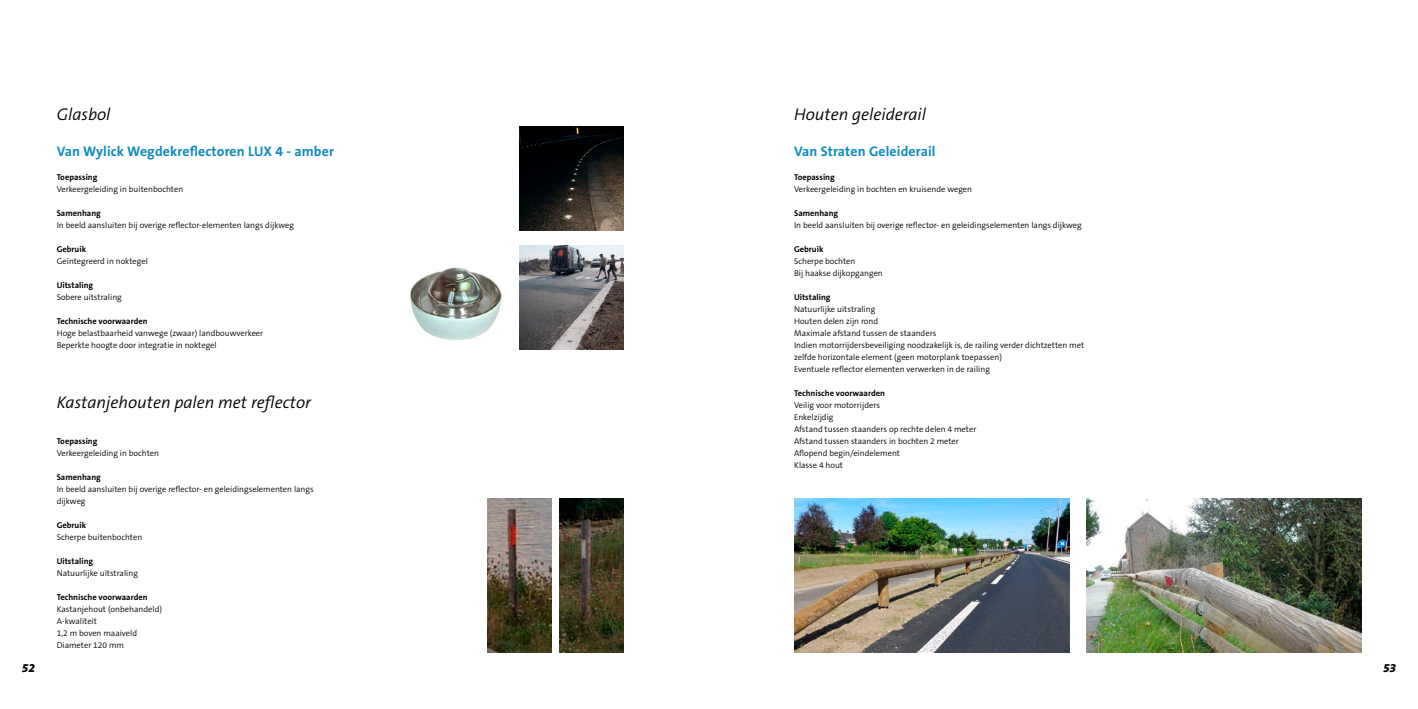
<style>
.page{position:relative;width:1418px;height:709px;background:#fff}
.page>*{position:absolute;margin:0;border:0;box-sizing:border-box;transform-origin:0 0}
._3__Paragraafkop{font:italic 300 17px "The Sans B4";color:#000}
._3__Paragraafkop-2{font:700 14px "The Sans B7";letter-spacing:.01em;color:#0e8cc1}
.t1{font:italic 800 12px "The Sans B8";color:#000}
._1__Bodytekst{font:300 8.5px/12px "The Sans B4";color:#000}
._3__Paragraafkop-3{font:700 8.5px "The Sans B7";color:#000}
</style>
<div class="page">
<img style="left:519px;top:245px;width:105px;height:104px">
<img style="left:519px;top:126px;width:105px;height:105px">
<img style="left:410px;top:267px;width:92px;height:73px">
<img style="left:794px;top:498px;width:275px;height:154px">
<img style="left:1086px;top:498px;width:275px;height:154px">
<img style="left:487px;top:498px;width:65px;height:154px">
<img style="left:559px;top:498px;width:65px;height:154px">
<p class="_3__Paragraafkop" style="left:57px;top:105px;width:55px">Glasbol</p>
<p class="_3__Paragraafkop" style="left:794px;top:105px;width:134px">Houten geleiderail</p>
<p class="_3__Paragraafkop-2" style="left:57px;top:144px;width:279px">Van Wylick Wegdekreflectoren LUX 4 - amber</p>
<p class="_3__Paragraafkop-2" style="left:794px;top:144px;width:143px">Van Straten Geleiderail</p>
<p class="_3__Paragraafkop-3" style="left:57px;top:173px;width:42px">Toepassing</p>
<p class="_1__Bodytekst" style="left:57px;top:183px;width:128px">Verkeergeleiding in buitenbochten</p>
<p class="_3__Paragraafkop-3" style="left:57px;top:209px;width:46px">Samenhang</p>
<p class="_1__Bodytekst" style="left:57px;top:219px;width:239px">In beeld aansluiten bij overige reflector-elementen langs dijkweg</p>
<p class="_3__Paragraafkop-3" style="left:57px;top:245px;width:31px">Gebruik</p>
<p class="_1__Bodytekst" style="left:57px;top:255px;width:93px">Geïntegreerd in noktegel</p>
<p class="_3__Paragraafkop-3" style="left:57px;top:281px;width:38px">Uitstaling</p>
<p class="_1__Bodytekst" style="left:57px;top:291px;width:67px">Sobere uitstraling</p>
<p class="_3__Paragraafkop-3" style="left:57px;top:317px;width:92px">Technische voorwaarden</p>
<p class="_1__Bodytekst" style="left:57px;top:327px;width:208px">Hoge belastbaarheid vanwege (zwaar) landbouwverkeer</p>
<p class="_1__Bodytekst" style="left:57px;top:339px;width:162px">Beperkte hoogte door integratie in noktegel</p>
<p class="_3__Paragraafkop-3" style="left:794px;top:173px;width:42px">Toepassing</p>
<p class="_1__Bodytekst" style="left:794px;top:183px;width:179px">Verkeergeleiding in bochten en kruisende wegen</p>
<p class="_3__Paragraafkop-3" style="left:794px;top:209px;width:46px">Samenhang</p>
<p class="_1__Bodytekst" style="left:794px;top:219px;width:289px">In beeld aansluiten bij overige reflector- en geleidingselementen langs dijkweg</p>
<p class="_3__Paragraafkop-3" style="left:794px;top:245px;width:31px">Gebruik</p>
<p class="_1__Bodytekst" style="left:794px;top:255px;width:63px">Scherpe bochten</p>
<p class="_1__Bodytekst" style="left:794px;top:267px;width:90px">Bij haakse dijkopgangen</p>
<p class="_3__Paragraafkop-3" style="left:794px;top:293px;width:38px">Uitstaling</p>
<p class="_1__Bodytekst" style="left:794px;top:303px;width:83px">Natuurlijke uitstraling</p>
<p class="_1__Bodytekst" style="left:794px;top:315px;width:86px">Houten delen zijn rond</p>
<p class="_1__Bodytekst" style="left:794px;top:327px;width:144px">Maximale afstand tussen de staanders</p>
<p class="_1__Bodytekst" style="left:794px;top:339px;width:291px">Indien motorrijdersbeveiliging noodzakelijk is, de railing verder dichtzetten met zelfde horizontale element (geen motorplank toepassen)</p>
<p class="_1__Bodytekst" style="left:794px;top:363px;width:197px">Eventuele reflector elementen verwerken in de railing</p>
<p class="_3__Paragraafkop-3" style="left:794px;top:389px;width:92px">Technische voorwaarden</p>
<p class="_1__Bodytekst" style="left:794px;top:399px;width:87px">Veilig voor motorrijders</p>
<p class="_1__Bodytekst" style="left:794px;top:411px;width:41px">Enkelzijdig</p>
<p class="_1__Bodytekst" style="left:794px;top:423px;width:184px">Afstand tussen staanders op rechte delen 4 meter</p>
<p class="_1__Bodytekst" style="left:794px;top:435px;width:166px">Afstand tussen staanders in bochten 2 meter</p>
<p class="_1__Bodytekst" style="left:794px;top:447px;width:107px">Aflopend begin/eindelement</p>
<p class="_1__Bodytekst" style="left:794px;top:459px;width:51px">Klasse 4 hout</p>
<p class="_3__Paragraafkop" style="left:57px;top:393px;width:256px">Kastanjehouten palen met reflector</p>
<p class="_3__Paragraafkop-3" style="left:57px;top:437px;width:42px">Toepassing</p>
<p class="_1__Bodytekst" style="left:57px;top:447px;width:104px">Verkeergeleiding in bochten</p>
<p class="_3__Paragraafkop-3" style="left:57px;top:473px;width:46px">Samenhang</p>
<p class="_1__Bodytekst" style="left:57px;top:483px;width:258px">In beeld aansluiten bij overige reflector- en geleidingselementen langs dijkweg</p>
<p class="_3__Paragraafkop-3" style="left:57px;top:521px;width:31px">Gebruik</p>
<p class="_1__Bodytekst" style="left:57px;top:531px;width:87px">Scherpe buitenbochten</p>
<p class="_3__Paragraafkop-3" style="left:57px;top:557px;width:38px">Uitstaling</p>
<p class="_1__Bodytekst" style="left:57px;top:567px;width:83px">Natuurlijke uitstraling</p>
<p class="_3__Paragraafkop-3" style="left:57px;top:593px;width:92px">Technische voorwaarden</p>
<p class="_1__Bodytekst" style="left:57px;top:603px;width:107px">Kastanjehout (onbehandeld)</p>
<p class="_1__Bodytekst" style="left:57px;top:615px;width:42px">A-kwaliteit</p>
<p class="_1__Bodytekst" style="left:57px;top:627px;width:82px">1,2 m boven maaiveld</p>
<p class="_1__Bodytekst" style="left:57px;top:639px;width:69px">Diameter 120 mm</p>
<h3 class="t1" style="left:22px;top:661px;width:15px">52</h3>
<h3 class="t1" style="left:1382px;top:661px;width:15px">53</h3>
</div>
